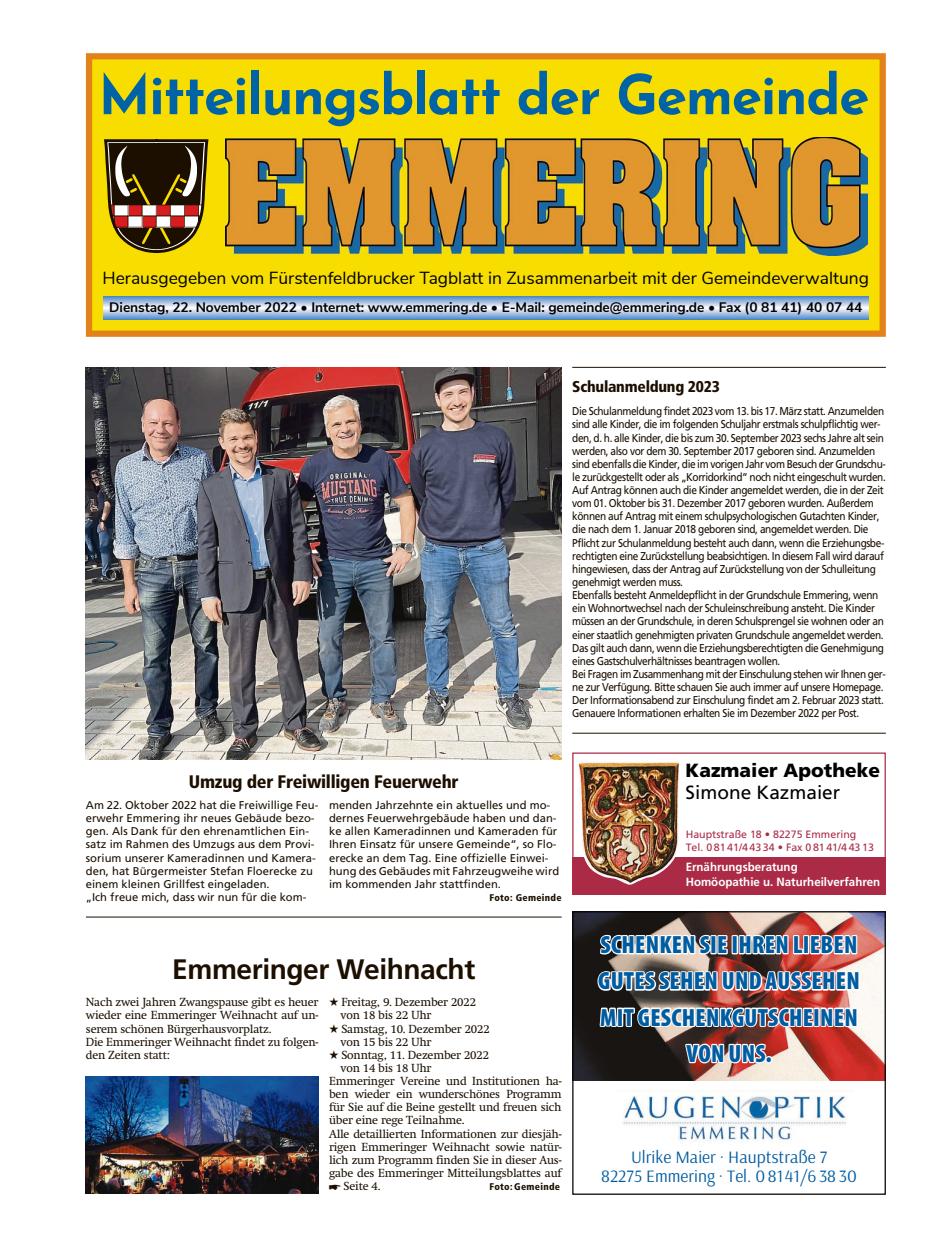
<style>
.page{position:relative;width:939px;height:1248px;background:#fff}
.page>*{position:absolute;margin:0;border:0;box-sizing:border-box;transform-origin:0 0}
.t1{font:700 55px "Josefin Sans";letter-spacing:-.025em;color:#0063a6}
.t2{font:700 28.12px "Frutiger";letter-spacing:-.015em;color:#1c0f00}
.t3{font:900 condensed 25px/36.2px "Myriad Pro";letter-spacing:.01em;color:#005ca1;text-align:center}
.t4{font:900 19px "Frutiger LT Std";color:#000}
.t5{font:19px "Frutiger LT Std";color:#000}
.t6{font:900 condensed 18.12px "Frutiger";letter-spacing:-.015em;color:#1c0f00}
.t7{font:17.5px "Nunito Sans";color:#000}
.t8{font:17.5px/18.8px "Arsenal";color:#005ca1;text-align:center}
.t9{font:900 condensed 15.62px "Frutiger";letter-spacing:-.015em;color:#1c0f00}
.t10{font:700 13.75px "Nunito Sans";letter-spacing:-.005em;color:#000}
.t11{font:700 11.88px/14.4px "Frutiger LT Std";color:#fff}
.t12{font:11.62px/13.1px "Swift";letter-spacing:-.015em;color:#1c0f00}
.t13{font:11.38px/13.1px "Frutiger";letter-spacing:-.04em;color:#1c0f00;scale:.89 1}
.t14{font:11.25px/13.1px "Frutiger";color:#1c0f00}
.t15{font:10.62px/13.1px "Frutiger LT Std";color:#ab2b47}
.t16{font:900 condensed 9.75px "Frutiger";letter-spacing:.03em;color:#1c0f00}
</style>
<div class="page">
<hr style="left:86px;top:916px;width:476px;height:1px;background:#1c0f00">
<img style="left:86px;top:367px;width:476px;height:392px">
<hr style="left:572px;top:733px;width:314px;height:1px;background:#1c0f00">
<hr style="left:572px;top:367px;width:314px;height:1px;background:#1c0f00">
<img style="left:86px;top:1076px;width:232px;height:116px">
<div style="left:89px;top:56px;width:794px;height:277px;background:#f7de00"></div>
<div style="left:86px;top:53px;width:800px;height:284px;border:6px solid #e3821a"></div>
<svg style="left:104px;top:139px;width:105px;height:114px"></svg>
<img style="left:226px;top:137px;width:642px;height:118px">
<svg style="left:104px;top:296px;width:764px;height:23px;background:#a7c1e3"></svg>
<div style="left:572px;top:857px;width:314px;height:37px;background:#ab2b47"></div>
<div style="left:572px;top:752px;width:314px;height:142px;border:1px solid #ab2b47"></div>
<img style="left:577px;top:761px;width:103px;height:123px">
<img style="left:574px;top:913px;width:310px;height:167px">
<img style="left:598px;top:911px;width:261px;height:284px">
<img style="left:683px;top:1030px;width:91px;height:60px">
<img style="left:615px;top:1090px;width:238px;height:55px">
<h1 class="t1" style="left:98px;top:46px;width:773px">Mitteilungsblatt der Gemeinde</h1>
<h3 class="t7" style="left:103px;top:271px;width:768px">Herausgegeben vom Fürstenfeldbrucker Tagblatt in Zusammenarbeit mit der Gemeindeverwaltung</h3>
<p class="t10" style="left:109px;top:302px;width:755px">Dienstag, 22. November 2022 • Internet: www.emmering.de • E-Mail: gemeinde@emmering.de • Fax (0 81 41) 40 07 44</p>
<h3 class="t9" style="left:572px;top:381px;width:149px">Schulanmeldung 2023</h3>
<p class="t13" style="left:572px;top:406px;width:354px">Die Schulanmeldung findet 2023 vom 13. bis 17. März statt. Anzumelden sind alle Kinder, die im folgenden Schuljahr erstmals schulpflichtig wer&shy;den, d. h. alle Kinder, die bis zum 30. September 2023 sechs Jahre alt sein werden, also vor dem 30. September 2017 geboren sind. Anzumelden sind ebenfalls die Kinder, die im vorigen Jahr vom Besuch der Grundschu&shy;le zurückgestellt oder als „Korridorkind“ noch nicht eingeschult wurden.<br>Auf Antrag können auch die Kinder angemeldet werden, die in der Zeit vom 01. Oktober bis 31. Dezember 2017 geboren wurden. Außerdem können auf Antrag mit einem schulpsychologischen Gutachten Kinder, die nach dem 1. Januar 2018 geboren sind, angemeldet werden. Die Pflicht zur Schulanmeldung besteht auch dann, wenn die Erziehungsbe&shy;rechtigten eine Zurückstellung beabsichtigen. In diesem Fall wird darauf hingewiesen, dass der Antrag auf Zurückstellung von der Schulleitung genehmigt werden muss.<br>Ebenfalls besteht Anmeldepflicht in der Grundschule Emmering, wenn ein Wohnortwechsel nach der Schuleinschreibung ansteht. Die Kinder müssen an der Grundschule, in deren Schulsprengel sie wohnen oder an einer staatlich genehmigten privaten Grundschule angemeldet werden.<br>Das gilt auch dann, wenn die Erziehungsberechtigten die Genehmigung eines Gastschulverhältnisses beantragen wollen.<br>Bei Fragen im Zusammenhang mit der Einschulung stehen wir Ihnen ger&shy;ne zur Verfügung. Bitte schauen Sie auch immer auf unsere Homepage.<br>Der Informationsabend zur Einschulung findet am 2. Februar 2023 statt.<br>Genauere Informationen erhalten Sie im Dezember 2022 per Post.</p>
<h3 class="t6" style="left:189px;top:775px;width:271px">Umzug der Freiwilligen Feuerwehr</h3>
<p class="t14" style="left:329px;top:799px;width:232px">menden Jahrzehnte ein aktuelles und mo&shy;dernes Feuerwehrgebäude haben und dan&shy;ke allen Kameradinnen und Kameraden für Ihren Einsatz für unsere Gemeinde“, so Flo&shy;erecke an dem Tag. Eine offizielle Einwei&shy;hung des Gebäudes mit Fahrzeugweihe wird im kommenden Jahr stattfinden.</p>
<p class="t16" style="left:489px;top:894px;width:74px">Foto: Gemeinde</p>
<p class="t14" style="left:86px;top:799px;width:234px">Am 22. Oktober 2022 hat die Freiwillige Feu&shy;erwehr Emmering ihr neues Gebäude bezo&shy;gen. Als Dank für den ehrenamtlichen Ein&shy;satz im Rahmen des Umzugs aus dem Provi&shy;sorium unserer Kameradinnen und Kamera&shy;den, hat Bürgermeister Stefan Floerecke zu einem kleinen Grillfest eingeladen.<br>„Ich freue mich, dass wir nun für die kom-</p>
<h2 class="t2" style="left:172px;top:959px;width:304px">Emmeringer Weihnacht</h2>
<p class="t12" style="left:86px;top:996px;width:234px">Nach zwei Jahren Zwangspause gibt es heuer wieder eine Emmeringer Weihnacht auf un&shy;serem schönen Bürgerhausvorplatz.<br>Die Emmeringer Weihnacht findet zu folgen&shy;den Zeiten statt:</p>
<p class="t12" style="left:341px;top:996px;width:136px">Freitag, 9. Dezember 2022</p>
<p class="t12" style="left:341px;top:1009px;width:92px">von 18 bis 22 Uhr</p>
<p class="t12" style="left:341px;top:1023px;width:150px">Samstag, 10. Dezember 2022</p>
<p class="t12" style="left:341px;top:1036px;width:92px">von 15 bis 22 Uhr</p>
<p class="t12" style="left:341px;top:1049px;width:149px">Sonntag, 11. Dezember 2022</p>
<p class="t12" style="left:341px;top:1062px;width:92px">von 14 bis 18 Uhr</p>
<p class="t12" style="left:329px;top:1075px;width:234px">Emmeringer Vereine und Institutionen ha-</p>
<p class="t12" style="left:329px;top:1088px;width:234px">ben wieder ein wunderschönes Programm</p>
<p class="t12" style="left:329px;top:1101px;width:234px">für Sie auf die Beine gestellt und freuen sich</p>
<p class="t12" style="left:329px;top:1114px;width:137px">über eine rege Teilnahme.</p>
<p class="t12" style="left:329px;top:1128px;width:234px">Alle detaillierten Informationen zur diesjäh-</p>
<p class="t12" style="left:329px;top:1141px;width:234px">rigen Emmeringer Weihnacht sowie natür-</p>
<p class="t12" style="left:329px;top:1154px;width:234px">lich zum Programm finden Sie in dieser Aus-</p>
<p class="t12" style="left:329px;top:1167px;width:234px">gabe des Emmeringer Mitteilungsblattes auf</p>
<p class="t12" style="left:344px;top:1180px;width:39px">Seite 4.</p>
<p class="t16" style="left:489px;top:1183px;width:72px">Foto:Gemeinde</p>
<h3 class="t4" style="left:686px;top:759px;width:196px">Kazmaier Apotheke</h3>
<h3 class="t5" style="left:686px;top:785px;width:156px">Simone Kazmaier</h3>
<p class="t15" style="left:686px;top:829px;width:190px">Hauptstraße 18 • 82275 Emmering<br>Tel. 08141/4 43 34 • Fax 08141/4 43 13</p>
<p class="t11" style="left:686px;top:861px;width:196px">Ernährungsberatung<br>Homöopathie u. Naturheilverfahren</p>
<h3 class="t3" style="left:598px;top:926px;width:263px">SCHENKEN SIE IHREN LIEBEN<br>GUTES SEHEN UND AUSSEHEN<br>MIT GESCHENKGUTSCHEINEN<br>VON UNS.</h3>
<h3 class="t8" style="left:601px;top:1147px;width:257px">Ulrike Maier · Hauptstraße 7<br>82275 Emmering · Tel. 08141/6 38 30</h3>
</div>
